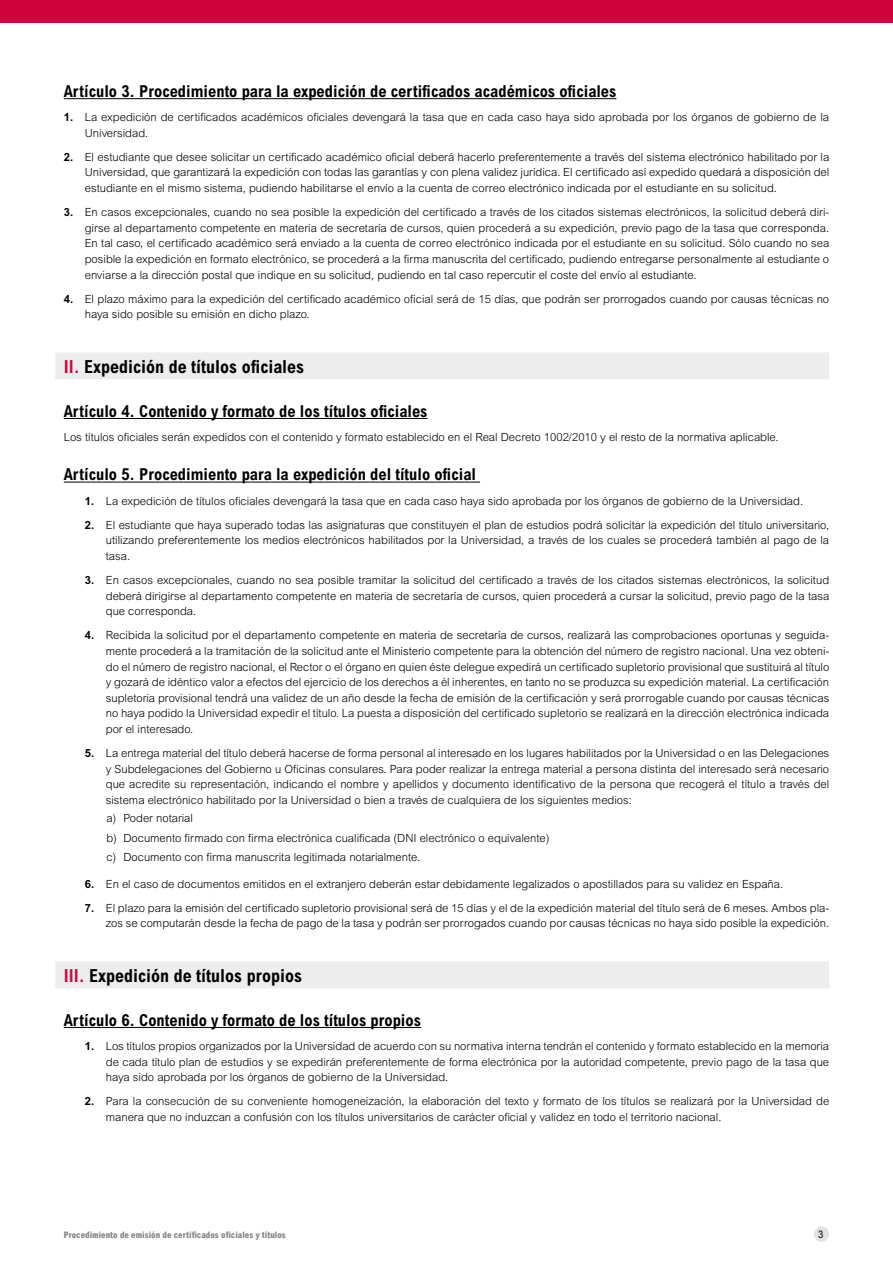
<style>
.page{position:relative;width:893px;height:1263px;background:#fff}
.page>*{position:absolute;margin:0;border:0;box-sizing:border-box;transform-origin:0 0}
.t1{font:700 condensed 18px "Arial MT Pro";color:#000}
.t2{font:700 condensed 16.5px "Arial MT Pro";color:#000}
.t3{font:300 11.25px/15.6px "Arial MT Pro";color:#000;text-align:justify}
.t4{font:condensed 10.5px "Arial MT Pro";color:#000}
.t5{font:800 condensed 9px "Arial MT Pro";color:#878787}
.s1{font-weight:700}
.s2{color:#d0043c}
</style>
<div class="page">
<div style="left:0;top:0;width:893px;height:22px;background:#d0043c"></div>
<div style="left:814px;top:1226px;width:15px;height:16px;background:#e3e3e3;border-radius:50%"></div>
<hr style="left:64px;top:98px;width:552px;height:1px;background:#000">
<div style="left:55px;top:352px;width:774px;height:27px;background:#ededed"></div>
<hr style="left:64px;top:418px;width:364px;height:1px;background:#000">
<hr style="left:64px;top:482px;width:416px;height:1px;background:#000">
<div style="left:55px;top:961px;width:774px;height:27px;background:#ededed"></div>
<hr style="left:64px;top:1027px;width:357px;height:1px;background:#000">
<h2 class="t2" style="left:64px;top:82px;width:554px">Artículo 3. Procedimiento para la expedición de certificados académicos oficiales</h2>
<p class="t3" style="left:85px;top:110px;width:746px;text-indent:-21px"><span class="s1">1.</span> La expedición de certificados académicos oficiales devengará la tasa que en cada caso haya sido aprobada por los órganos de gobierno de la<br>Universidad.</p>
<p class="t3" style="left:85px;top:149px;width:746px;text-indent:-21px"><span class="s1">2.</span> El estudiante que desee solicitar un certificado académico oficial deberá hacerlo preferentemente a través del sistema electrónico habilitado por la Universidad, que garantizará la expedición con todas las garantías y con plena validez jurídica. El certificado así expedido quedará a disposición del estudiante en el mismo sistema, pudiendo habilitarse el envío a la cuenta de correo electrónico indicada por el estudiante en su solicitud.</p>
<p class="t3" style="left:85px;top:205px;width:746px;text-indent:-21px"><span class="s1">3.</span> En casos excepcionales, cuando no sea posible la expedición del certificado a través de los citados sistemas electrónicos, la solicitud deberá diri&shy;girse al departamento competente en materia de secretaría de cursos, quien procederá a su expedición, previo pago de la tasa que corresponda.<br>En tal caso, el certificado académico será enviado a la cuenta de correo electrónico indicada por el estudiante en su solicitud. Sólo cuando no sea posible la expedición en formato electrónico, se procederá a la firma manuscrita del certificado, pudiendo entregarse personalmente al estudiante o enviarse a la dirección postal que indique en su solicitud, pudiendo en tal caso repercutir el coste del envío al estudiante.</p>
<p class="t3" style="left:85px;top:291px;width:746px;text-indent:-21px"><span class="s1">4.</span> El plazo máximo para la expedición del certificado académico oficial será de 15 días, que podrán ser prorrogados cuando por causas técnicas no haya sido posible su emisión en dicho plazo.</p>
<h1 class="t1" style="left:64px;top:356px;width:242px"><span class="s2">II.</span> Expedición de títulos oficiales</h1>
<h2 class="t2" style="left:64px;top:401px;width:365px">Artículo 4. Contenido y formato de los títulos oficiales</h2>
<p class="t3" style="left:64px;top:429px;width:716px">Los títulos oficiales serán expedidos con el contenido y formato establecido en el Real Decreto 1002/2010 y el resto de la normativa aplicable.</p>
<h2 class="t2" style="left:64px;top:465px;width:414px">Artículo 5. Procedimiento para la expedición del título oficial</h2>
<p class="t3" style="left:85px;top:493px;width:720px"><span class="s1">1.</span> La expedición de títulos oficiales devengará la tasa que en cada caso haya sido aprobada por los órganos de gobierno de la Universidad.</p>
<p class="t3" style="left:106px;top:517px;width:725px;text-indent:-21px"><span class="s1">2.</span> El estudiante que haya superado todas las asignaturas que constituyen el plan de estudios podrá solicitar la expedición del título universitario, utilizando preferentemente los medios electrónicos habilitados por la Universidad, a través de los cuales se procederá también al pago de la tasa.</p>
<p class="t3" style="left:106px;top:572px;width:725px;text-indent:-21px"><span class="s1">3.</span> En casos excepcionales, cuando no sea posible tramitar la solicitud del certificado a través de los citados sistemas electrónicos, la solicitud deberá dirigirse al departamento competente en materia de secretaría de cursos, quien procederá a cursar la solicitud, previo pago de la tasa que corresponda.</p>
<p class="t3" style="left:106px;top:628px;width:725px;text-indent:-21px"><span class="s1">4.</span> Recibida la solicitud por el departamento competente en materia de secretaría de cursos, realizará las comprobaciones oportunas y seguida&shy;mente procederá a la tramitación de la solicitud ante el Ministerio competente para la obtención del número de registro nacional. Una vez obteni&shy;do el número de registro nacional, el Rector o el órgano en quien éste delegue expedirá un certificado supletorio provisional que sustituirá al título y gozará de idéntico valor a efectos del ejercicio de los derechos a él inherentes, en tanto no se produzca su expedición material. La certificación supletoria provisional tendrá una validez de un año desde la fecha de emisión de la certificación y será prorrogable cuando por causas técnicas no haya podido la Universidad expedir el título. La puesta a disposición del certificado supletorio se realizará en la dirección electrónica indicada por el interesado.</p>
<p class="t3" style="left:106px;top:745px;width:725px;text-indent:-21px"><span class="s1">5.</span> La entrega material del título deberá hacerse de forma personal al interesado en los lugares habilitados por la Universidad o en las Delegaciones y Subdelegaciones del Gobierno u Oficinas consulares. Para poder realizar la entrega material a persona distinta del interesado será necesario que acredite su representación, indicando el nombre y apellidos y documento identificativo de la persona que recogerá el título a través del sistema electrónico habilitado por la Universidad o bien a través de cualquiera de los siguientes medios:</p>
<p class="t3" style="left:106px;top:808px;width:445px;line-height:20px;text-align:left">a) Poder notarial<br>b) Documento firmado con firma electrónica cualificada (DNI electrónico o equivalente) c) Documento con firma manuscrita legitimada notarialmente.</p>
<p class="t3" style="left:85px;top:876px;width:700px"><span class="s1">6.</span> En el caso de documentos emitidos en el extranjero deberán estar debidamente legalizados o apostillados para su validez en España.</p>
<p class="t3" style="left:85px;top:900px;width:746px;text-align:right"><span class="s1">7.</span> El plazo para la emisión del certificado supletorio provisional será de 15 días y el de la expedición material del título será de 6 meses. Ambos pla&shy;zos se computarán desde la fecha de pago de la tasa y podrán ser prorrogados cuando por causas técnicas no haya sido posible la expedición.</p>
<h1 class="t1" style="left:64px;top:965px;width:240px"><span class="s2">III.</span> Expedición de títulos propios</h1>
<h2 class="t2" style="left:64px;top:1010px;width:359px">Artículo 6. Contenido y formato de los títulos propios</h2>
<p class="t3" style="left:106px;top:1038px;width:725px;text-indent:-21px"><span class="s1">1.</span> Los títulos propios organizados por la Universidad de acuerdo con su normativa interna tendrán el contenido y formato establecido en la memoria de cada título plan de estudios y se expedirán preferentemente de forma electrónica por la autoridad competente, previo pago de la tasa que haya sido aprobada por los órganos de gobierno de la Universidad.</p>
<p class="t3" style="left:106px;top:1094px;width:725px;text-indent:-21px"><span class="s1">2.</span> Para la consecución de su conveniente homogeneización, la elaboración del texto y formato de los títulos se realizará por la Universidad de manera que no induzcan a confusión con los títulos universitarios de carácter oficial y validez en todo el territorio nacional.</p>
<p class="t5" style="left:64px;top:1230px;width:224px">Procedimiento de emisión de certificados oficiales y títulos</p>
<p class="t4" style="left:818px;top:1228px;width:7px">3</p>
</div>
